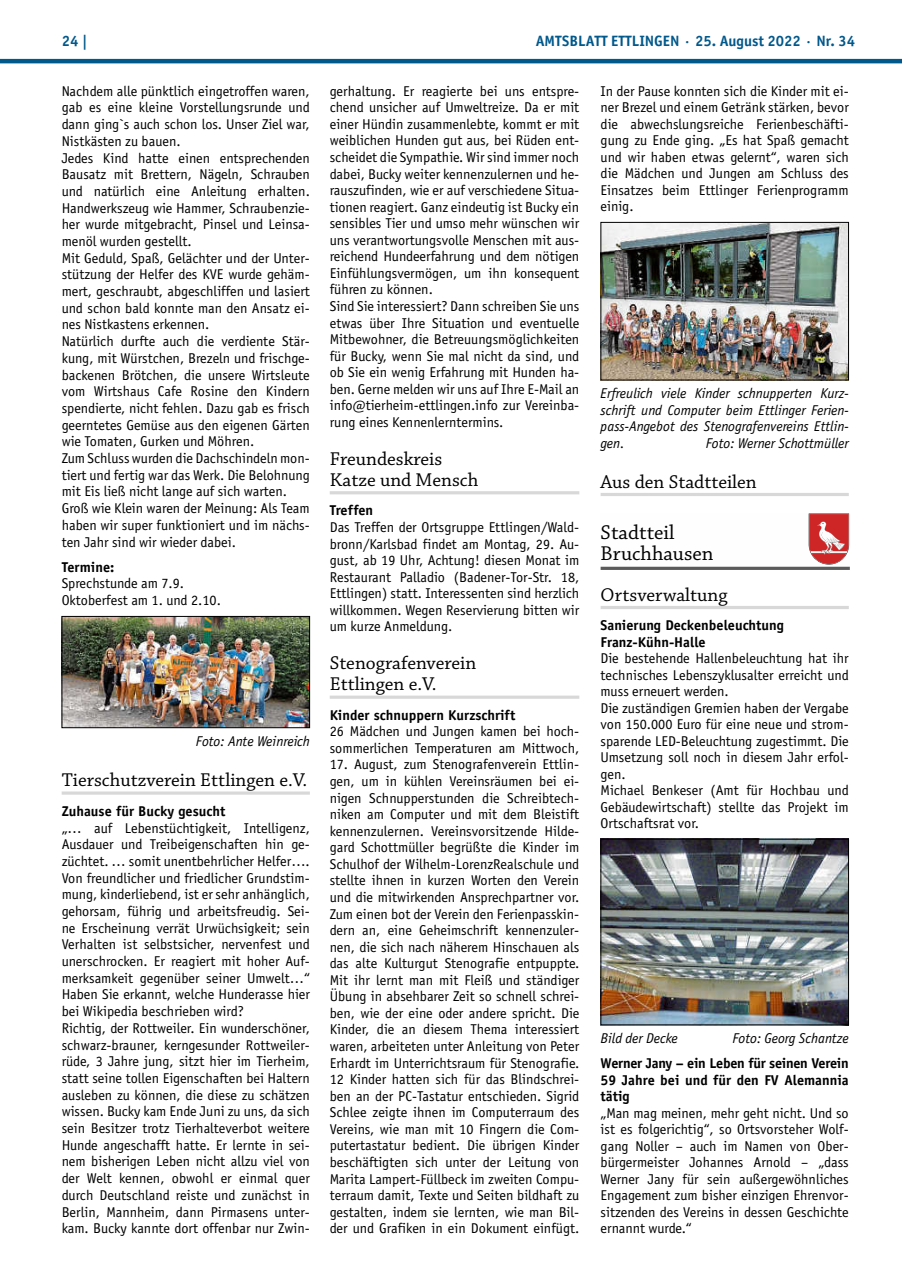
<style>
.page{position:relative;width:902px;height:1280px;background:#fff}
.page>*{position:absolute;margin:0;border:0;box-sizing:border-box;transform-origin:0 0}
.t1{font:21px/21px "Chaparral Pro";color:#000}
.t2{font:19.5px/21px "Chaparral Pro";color:#000}
.t3{font:700 15px "Officina Sans";color:#00588b}
.t4{font:14.25px/16.5px "Officina Sans";color:#000}
.t5{font:italic 14.25px/16.5px "Officina Sans";color:#000;text-align:justify}
.t6{font:700 14.25px/16.5px "Officina Sans";color:#000}
</style>
<div class="page">
<hr style="left:0;top:59px;width:901px;height:4px;background:#00588b">
<hr style="left:62px;top:791px;width:248px;height:4px;background:#e0e0e0">
<img style="left:64px;top:618px;width:244px;height:108px">
<div style="left:62px;top:616px;width:248px;height:112px;border:1px solid #000"></div>
<hr style="left:330px;top:491px;width:249px;height:3px;background:#d8d8d9">
<hr style="left:330px;top:696px;width:249px;height:3px;background:#d8d8d9">
<hr style="left:600px;top:493px;width:248px;height:3px;background:#d8d8d9">
<hr style="left:600px;top:606px;width:248px;height:3px;background:#d8d8d9">
<img style="left:602px;top:224px;width:244px;height:154px">
<div style="left:600px;top:222px;width:248px;height:158px;border:1px solid #000"></div>
<hr style="left:600px;top:567px;width:249px;height:3px;background:#5c5b5b">
<svg style="left:808px;top:513px;width:41px;height:52px"></svg>
<img style="left:602px;top:841px;width:244px;height:182px">
<div style="left:600px;top:839px;width:248px;height:186px;border:1px solid #000"></div>
<p class="t3" style="left:62px;top:32px;width:28px">24 |</p>
<p class="t3" style="left:535px;top:32px;width:321px">AMTSBLATT ETTLINGEN · 25. August 2022 · Nr. 34</p>
<p class="t4" style="left:62px;top:83px;width:250px">Nachdem alle pünktlich eingetroffen waren, gab es eine kleine Vorstellungsrunde und dann ging`s auch schon los. Unser Ziel war, Nistkästen zu bauen.<br>Jedes Kind hatte einen entsprechenden Bausatz mit Brettern, Nägeln, Schrauben und natürlich eine Anleitung erhalten.<br>Handwerkszeug wie Hammer, Schraubenzie&shy;her wurde mitgebracht, Pinsel und Leinsa&shy;menöl wurden gestellt.<br>Mit Geduld, Spaß, Gelächter und der Unter&shy;stützung der Helfer des KVE wurde gehäm&shy;mert, geschraubt, abgeschliffen und lasiert und schon bald konnte man den Ansatz ei&shy;nes Nistkastens erkennen.<br>Natürlich durfte auch die verdiente Stär&shy;kung, mit Würstchen, Brezeln und frischge&shy;backenen Brötchen, die unsere Wirtsleute vom Wirtshaus Cafe Rosine den Kindern spendierte, nicht fehlen. Dazu gab es frisch geerntetes Gemüse aus den eigenen Gärten wie Tomaten, Gurken und Möhren.<br>Zum Schluss wurden die Dachschindeln mon&shy;tiert und fertig war das Werk. Die Belohnung mit Eis ließ nicht lange auf sich warten.<br>Groß wie Klein waren der Meinung: Als Team haben wir super funktioniert und im nächs&shy;ten Jahr sind wir wieder dabei.</p>
<p class="t6" style="left:62px;top:558px;width:54px">Termine:</p>
<p class="t4" style="left:62px;top:575px;width:161px">Sprechstunde am 7.9.<br>Oktoberfest am 1. und 2.10.</p>
<p class="t4" style="left:330px;top:83px;width:251px">gerhaltung. Er reagierte bei uns entspre&shy;chend unsicher auf Umweltreize. Da er mit einer Hündin zusammenlebte, kommt er mit weiblichen Hunden gut aus, bei Rüden ent&shy;scheidet die Sympathie. Wir sind immer noch dabei, Bucky weiter kennenzulernen und he&shy;rauszufinden, wie er auf verschiedene Situa&shy;tionen reagiert. Ganz eindeutig ist Bucky ein sensibles Tier und umso mehr wünschen wir uns verantwortungsvolle Menschen mit aus&shy;reichend Hundeerfahrung und dem nötigen Einfühlungsvermögen, um ihn konsequent führen zu können.<br>Sind Sie interessiert? Dann schreiben Sie uns etwas über Ihre Situation und eventuelle Mitbewohner, die Betreuungsmöglichkeiten für Bucky, wenn Sie mal nicht da sind, und ob Sie ein wenig Erfahrung mit Hunden ha&shy;ben. Gerne melden wir uns auf Ihre E-Mail an info@tierheim-ettlingen.info zur Vereinba&shy;rung eines Kennenlerntermins.</p>
<h2 class="t2" style="left:330px;top:449px;width:150px">Freundeskreis<br>Katze und Mensch</h2>
<p class="t6" style="left:330px;top:502px;width:45px">Treffen</p>
<p class="t4" style="left:330px;top:519px;width:251px;text-align:justify">Das Treffen der Ortsgruppe Ettlingen/Wald&shy;bronn/Karlsbad findet am Montag, 29. Au&shy;gust, ab 19 Uhr, Achtung! diesen Monat im Restaurant Palladio (Badener-Tor-Str. 18, Ettlingen) statt. Interessenten sind herzlich willkommen. Wegen Reservierung bitten wir um kurze Anmeldung.</p>
<h2 class="t2" style="left:330px;top:653px;width:148px">Stenografenverein<br>Ettlingen e.V.</h2>
<p class="t6" style="left:330px;top:706px;width:187px">Kinder schnuppern Kurzschrift</p>
<p class="t4" style="left:330px;top:723px;width:251px">26 Mädchen und Jungen kamen bei hoch&shy;sommerlichen Temperaturen am Mittwoch,</p>
<p class="t4" style="left:330px;top:756px;width:251px;text-align:justify">17. August, zum Stenografenverein Ettlin&shy;gen, um in kühlen Vereinsräumen bei ei&shy;nigen Schnupperstunden die Schreibtech&shy;niken am Computer und mit dem Bleistift kennenzulernen. Vereinsvorsitzende Hilde&shy;gard Schottmüller begrüßte die Kinder im Schulhof der Wilhelm-LorenzRealschule und stellte ihnen in kurzen Worten den Verein und die mitwirkenden Ansprechpartner vor.<br>Zum einen bot der Verein den Ferienpasskin&shy;dern an, eine Geheimschrift kennenzuler&shy;nen, die sich nach näherem Hinschauen als das alte Kulturgut Stenografie entpuppte.<br>Mit ihr lernt man mit Fleiß und ständiger Übung in absehbarer Zeit so schnell schrei&shy;ben, wie der eine oder andere spricht. Die Kinder, die an diesem Thema interessiert waren, arbeiteten unter Anleitung von Peter Erhardt im Unterrichtsraum für Stenografie.<br>12 Kinder hatten sich für das Blindschrei&shy;ben an der PC-Tastatur entschieden. Sigrid Schlee zeigte ihnen im Computerraum des Vereins, wie man mit 10 Fingern die Com&shy;putertastatur bedient. Die übrigen Kinder beschäftigten sich unter der Leitung von Marita Lampert-Füllbeck im zweiten Compu&shy;terraum damit, Texte und Seiten bildhaft zu gestalten, indem sie lernten, wie man Bil&shy;der und Grafiken in ein Dokument einfügt.</p>
<p class="t4" style="left:600px;top:83px;width:250px;text-align:justify">In der Pause konnten sich die Kinder mit ei&shy;ner Brezel und einem Getränk stärken, bevor die abwechslungsreiche Ferienbeschäfti&shy;gung zu Ende ging. „Es hat Spaß gemacht und wir haben etwas gelernt“, waren sich die Mädchen und Jungen am Schluss des Einsatzes beim Ettlinger Ferienprogramm einig.</p>
<p class="t5" style="left:600px;top:385px;width:250px">Erfreulich viele Kinder schnupperten Kurz&shy;schrift und Computer beim Ettlinger Ferien&shy;pass-Angebot des Stenografenvereins Ettlin&shy;gen.</p>
<p class="t5" style="left:705px;top:435px;width:144px">Foto: Werner Schottmüller</p>
<h2 class="t2" style="left:600px;top:472px;width:158px">Aus den Stadtteilen</h2>
<h1 class="t1" style="left:600px;top:523px;width:115px">Stadtteil<br>Bruchhausen</h1>
<h2 class="t2" style="left:600px;top:585px;width:128px">Ortsverwaltung</h2>
<p class="t6" style="left:600px;top:617px;width:185px">Sanierung Deckenbeleuchtung<br>Franz-Kühn-Halle</p>
<p class="t4" style="left:600px;top:650px;width:250px">Die bestehende Hallenbeleuchtung hat ihr technisches Lebenszyklusalter erreicht und muss erneuert werden.<br>Die zuständigen Gremien haben der Vergabe von 150.000 Euro für eine neue und strom&shy;sparende LED-Beleuchtung zugestimmt. Die Umsetzung soll noch in diesem Jahr erfol&shy;gen.<br>Michael Benkeser (Amt für Hochbau und Gebäudewirtschaft) stellte das Projekt im Ortschaftsrat vor.</p>
<p class="t5" style="left:196px;top:733px;width:115px">Foto: Ante Weinreich</p>
<h2 class="t2" style="left:62px;top:770px;width:247px">Tierschutzverein Ettlingen e.V.</h2>
<p class="t6" style="left:62px;top:802px;width:165px">Zuhause für Bucky gesucht</p>
<p class="t4" style="left:62px;top:819px;width:250px">„… auf Lebenstüchtigkeit, Intelligenz, Ausdauer und Treibeigenschaften hin ge&shy;züchtet. … somit unentbehrlicher Helfer….<br>Von freundlicher und friedlicher Grundstim&shy;mung, kinderliebend, ist er sehr anhänglich, gehorsam, führig und arbeitsfreudig. Sei&shy;ne Erscheinung verrät Urwüchsigkeit; sein Verhalten ist selbstsicher, nervenfest und unerschrocken. Er reagiert mit hoher Auf&shy;merksamkeit gegenüber seiner Umwelt…“ Haben Sie erkannt, welche Hunderasse hier bei Wikipedia beschrieben wird?<br>Richtig, der Rottweiler. Ein wunderschöner, schwarz-brauner, kerngesunder Rottweiler&shy;rüde, 3 Jahre jung, sitzt hier im Tierheim, statt seine tollen Eigenschaften bei Haltern ausleben zu können, die diese zu schätzen wissen. Bucky kam Ende Juni zu uns, da sich sein Besitzer trotz Tierhalteverbot weitere Hunde angeschafft hatte. Er lernte in sei&shy;nem bisherigen Leben nicht allzu viel von der Welt kennen, obwohl er einmal quer durch Deutschland reiste und zunächst in Berlin, Mannheim, dann Pirmasens unter&shy;kam. Bucky kannte dort offenbar nur Zwin-</p>
<p class="t5" style="left:600px;top:1030px;width:79px">Bild der Decke</p>
<p class="t5" style="left:732px;top:1030px;width:118px">Foto: Georg Schantze</p>
<p class="t6" style="left:600px;top:1055px;width:250px;text-align:justify">Werner Jany – ein Leben für seinen Verein 59 Jahre bei und für den FV Alemannia tätig</p>
<p class="t4" style="left:600px;top:1104px;width:250px;text-align:justify">„Man mag meinen, mehr geht nicht. Und so ist es folgerichtig“, so Ortsvorsteher Wolf&shy;gang Noller – auch im Namen von Ober&shy;bürgermeister Johannes Arnold – „dass Werner Jany für sein außergewöhnliches Engagement zum bisher einzigen Ehrenvor&shy;sitzenden des Vereins in dessen Geschichte ernannt wurde.“</p>
</div>
